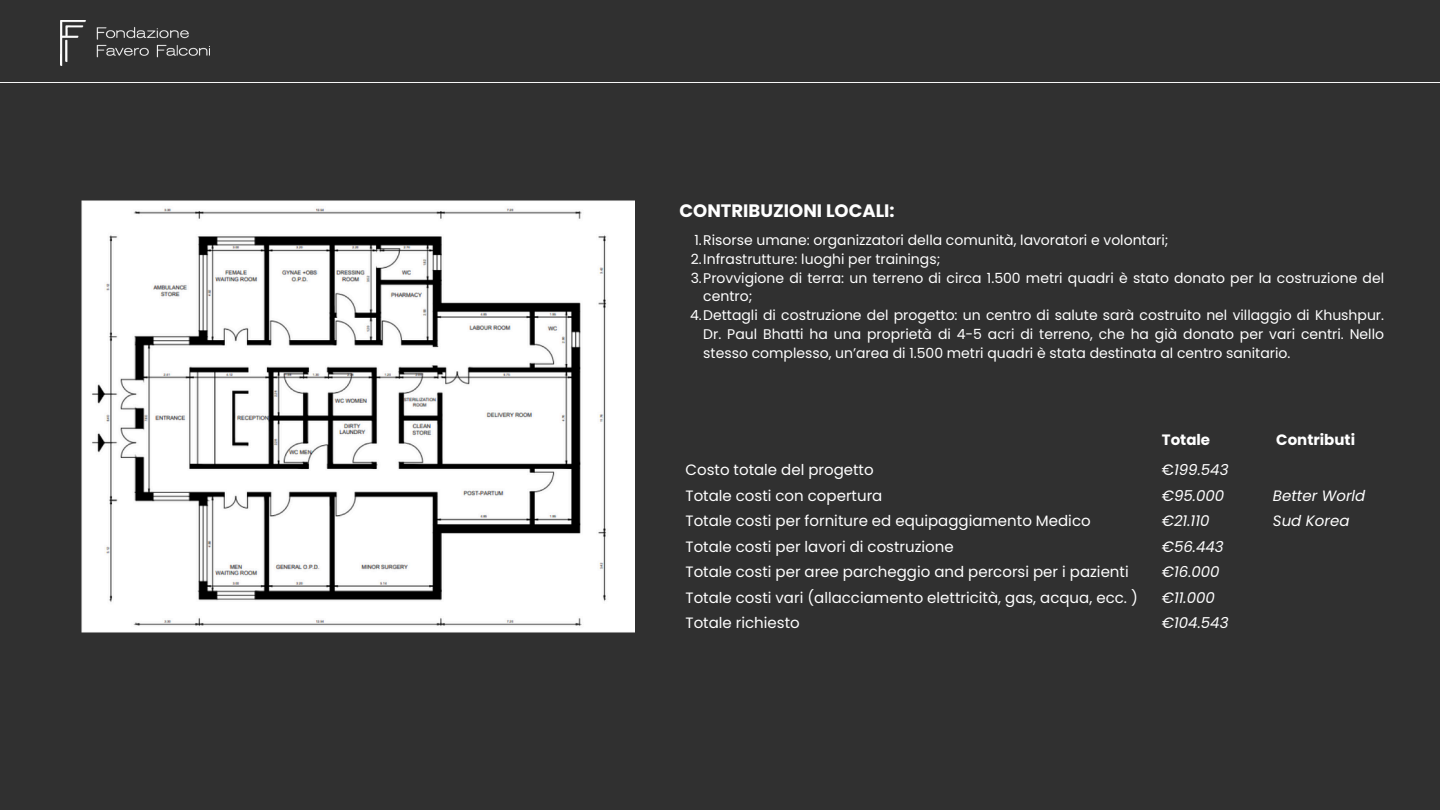
<style>
.page{position:relative;width:1440px;height:810px;background:#303030}
.page>*{position:absolute;margin:0;border:0;box-sizing:border-box;transform-origin:0 0}
.t1{font:700 18px "Poppins";color:#fff}
.t2{font:15px "Poppins";color:#fff}
.t3{font:italic 15px "Poppins";color:#fff}
.t4{font:700 15px "Poppins";color:#fff}
.t5{font:14px/18.8px "Poppins";color:#fff}
.s1{font-style:normal}
</style>
<div class="page">
<hr style="left:0;top:82px;width:1440px;height:1px;background:#f5f5f5">
<img style="left:81px;top:201px;width:553px;height:431px">
<img style="left:61px;top:20px;width:148px;height:45px">
<p class="t1" style="left:680px;top:198px;width:217px">CONTRIBUZIONI LOCALI:</p>
<p class="t5" style="left:694px;top:231px;width:476px">1.Risorse umane: organizzatori della comunità, lavoratori e volontari;</p>
<p class="t5" style="left:691px;top:249px;width:251px">2.Infrastrutture: luoghi per trainings;</p>
<p class="t5" style="left:703px;top:268px;width:682px;text-indent:-13px">3.Provvigione di terra: un terreno di circa 1.500 metri quadri è stato donato per la costruzione del centro;</p>
<p class="t5" style="left:703px;top:306px;width:682px;text-align:justify;text-indent:-13px">4.Dettagli di costruzione del progetto: un centro di salute sarà costruito nel villaggio di Khushpur.<br>Dr. Paul Bhatti ha una proprietà di 4-5 acri di terreno, che ha già donato per vari centri. Nello stesso complesso, un’area di 1.500 metri quadri è stata destinata al centro sanitario.</p>
<p class="t2" style="left:686px;top:459px;width:190px">Costo totale del progetto</p>
<p class="t2" style="left:686px;top:485px;width:198px">Totale costi con copertura</p>
<p class="t2" style="left:686px;top:510px;width:407px">Totale costi per forniture ed equipaggiamento Medico</p>
<p class="t2" style="left:686px;top:536px;width:270px">Totale costi per lavori di costruzione</p>
<p class="t2" style="left:686px;top:561px;width:445px">Totale costi per aree parcheggio and percorsi per i pazienti</p>
<p class="t2" style="left:686px;top:587px;width:454px">Totale costi vari (allacciamento elettricità, gas, acqua, ecc. )</p>
<p class="t2" style="left:686px;top:612px;width:116px">Totale richiesto</p>
<p class="t4" style="left:1162px;top:429px;width:50px">Totale</p>
<h2 class="t4" style="left:1276px;top:429px;width:80px">Contributi</h2>
<h2 class="t3" style="left:1162px;top:459px;width:68px"><span class="s1">€</span>199.543</h2>
<p class="t3" style="left:1162px;top:485px;width:64px">€95.000</p>
<p class="t3" style="left:1162px;top:510px;width:49px">€21.110</p>
<p class="t3" style="left:1162px;top:536px;width:63px">€56.443</p>
<p class="t3" style="left:1162px;top:561px;width:59px">€16.000</p>
<p class="t3" style="left:1162px;top:587px;width:55px">€11.000</p>
<p class="t3" style="left:1162px;top:612px;width:68px">€104.543</p>
<p class="t3" style="left:1273px;top:485px;width:94px">Better World</p>
<p class="t3" style="left:1273px;top:510px;width:78px">Sud Korea</p>
</div>
